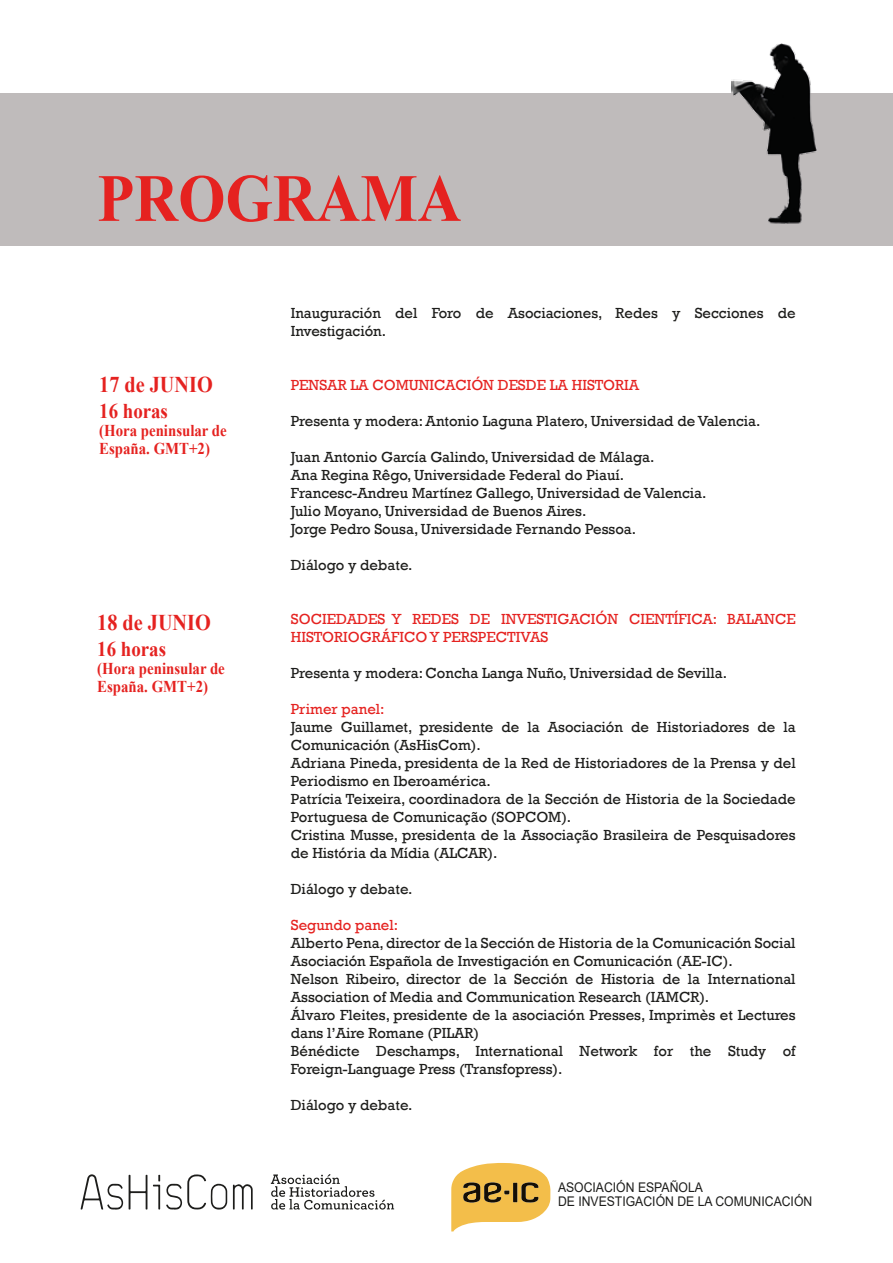
<style>
.page{position:relative;width:893px;height:1263px;background:#fff}
.page>*{position:absolute;margin:0;border:0;box-sizing:border-box;transform-origin:0 0}
.t1{font:700 67.5px "Times New Roman";color:#e52220;scale:.9 1}
.t2{font:700 22.5px "Times New Roman";color:#e52220;scale:.9 1}
.t3{font:700 21px "Times New Roman";color:#e52220;scale:.9 1}
.t4{font:700 16.5px/18px "Times New Roman";color:#e52220;scale:.9 1}
.t5{font:15px/18px "Rockwell";color:#1d1d1b}
.t6{font:15px/18px "Rockwell";color:#e52220}
.t7{font:13.35px/14.1px "Arial";color:#1d1d1b;scale:.92 1}
</style>
<div class="page">
<div style="left:0;top:93px;width:893px;height:152px;background:#bfbbbb"></div>
<img style="left:731px;top:43px;width:85px;height:181px">
<svg style="left:129px;top:1175px;width:18px;height:34px"></svg>
<svg style="left:233px;top:1184px;width:20px;height:25px"></svg>
<svg style="left:166px;top:1174px;width:61px;height:36px"></svg>
<svg style="left:81px;top:1174px;width:42px;height:36px"></svg>
<svg style="left:153px;top:1175px;width:7px;height:34px"></svg>
<svg style="left:271px;top:1174px;width:123px;height:36px"></svg>
<svg style="left:451px;top:1163px;width:99px;height:68px"></svg>
<h1 class="t1" style="left:97px;top:150px;width:406px">PROGRAMA</h1>
<h2 class="t2" style="left:99px;top:369px;width:128px">17 de JUNIO</h2>
<h3 class="t3" style="left:99px;top:396px;width:78px">16 horas</h3>
<p class="t4" style="left:99px;top:421px;width:143px">(Hora peninsular de<br>España. GMT+2)</p>
<h2 class="t2" style="left:97px;top:606px;width:128px">18 de JUNIO</h2>
<h3 class="t3" style="left:97px;top:633px;width:78px">16 horas</h3>
<p class="t4" style="left:97px;top:659px;width:143px">(Hora peninsular de<br>España. GMT+2)</p>
<p class="t5" style="left:291px;top:304px;width:506px">Inauguración del Foro de Asociaciones, Redes y Secciones de<br>Investigación.</p>
<p class="t6" style="left:291px;top:376px;width:350px">PENSAR LA COMUNICACIÓN DESDE LA HISTORIA</p>
<p class="t5" style="left:291px;top:412px;width:471px">Presenta y modera: Antonio Laguna Platero, Universidad de Valencia.</p>
<p class="t5" style="left:291px;top:448px;width:417px">Juan Antonio García Galindo, Universidad de Málaga.<br>Ana Regina Rêgo, Universidade Federal do Piauí.<br>Francesc-Andreu Martínez Gallego, Universidad de Valencia.<br>Julio Moyano, Universidad de Buenos Aires.<br>Jorge Pedro Sousa, Universidade Fernando Pessoa.</p>
<p class="t5" style="left:291px;top:556px;width:123px">Diálogo y debate.</p>
<p class="t6" style="left:291px;top:610px;width:506px">SOCIEDADES Y REDES DE INVESTIGACIÓN CIENTÍFICA: BALANCE<br>HISTORIOGRÁFICO Y PERSPECTIVAS</p>
<p class="t5" style="left:291px;top:664px;width:438px">Presenta y modera: Concha Langa Nuño, Universidad de Sevilla.</p>
<p class="t6" style="left:291px;top:700px;width:95px">Primer panel:</p>
<p class="t5" style="left:291px;top:718px;width:506px">Jaume Guillamet, presidente de la Asociación de Historiadores de la Comunicación (AsHisCom).<br>Adriana Pineda, presidenta de la Red de Historiadores de la Prensa y del Periodismo en Iberoamérica.<br>Patrícia Teixeira, coordinadora de la Sección de Historia de la Sociedade Portuguesa de Comunicação (SOPCOM).<br>Cristina Musse, presidenta de la Associação Brasileira de Pesquisadores de História da Mídia (ALCAR).</p>
<p class="t5" style="left:291px;top:880px;width:123px">Diálogo y debate.</p>
<p class="t6" style="left:291px;top:916px;width:109px">Segundo panel:</p>
<p class="t5" style="left:291px;top:934px;width:506px">Alberto Pena, director de la Sección de Historia de la Comunicación Social Asociación Española de Investigación en Comunicación (AE-IC).<br>Nelson Ribeiro, director de la Sección de Historia de la International Association of Media and Communication Research (IAMCR).<br>Álvaro Fleites, presidente de la asociación Presses, Imprimès et Lectures dans l’Aire Romane (PILAR)<br>Bénédicte Deschamps, International Network for the Study of Foreign-Language Press (Transfopress).</p>
<p class="t5" style="left:291px;top:1096px;width:123px">Diálogo y debate.</p>
<p class="t7" style="left:558px;top:1180px;width:278px">ASOCIACIÓN ESPAÑOLA<br>DE INVESTIGACIÓN DE LA COMUNICACIÓN</p>
</div>
